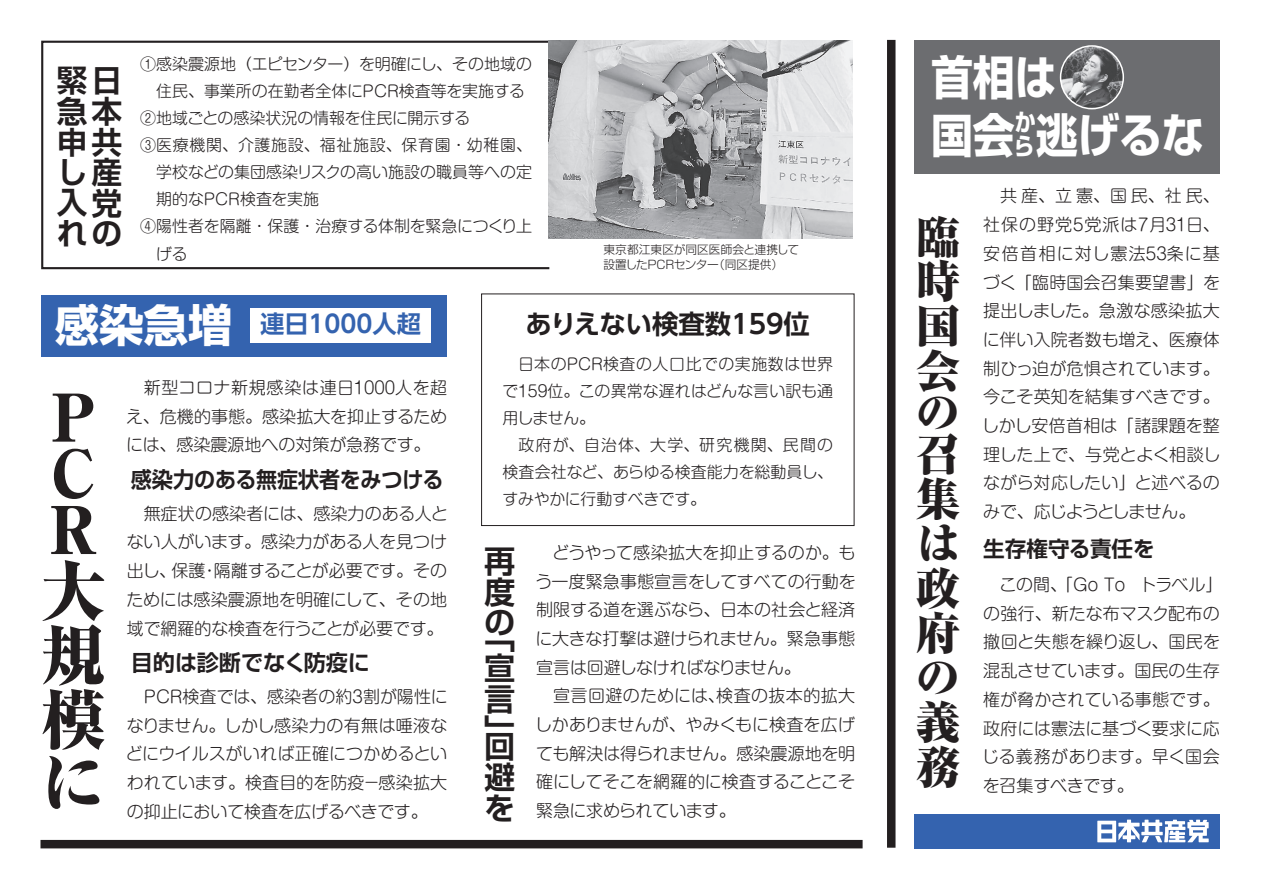
<style>
.page{position:relative;width:1263px;height:893px;background:#fff}
.page>*{position:absolute;margin:0;border:0;box-sizing:border-box;transform-origin:0 0}
.t1{font:800 expanded 64.65px/60.9px "Ryumin Pr 5";color:#231f20}
.t2{font:700 46.5px/58.5px "Shin Go Pr 5";color:#fff;scale:.9 1}
.t3{font:800 expanded 44.7px/44.7px "Ryumin Pr 5";color:#231f20;text-align:justify}
.t4{font:700 44.4px "Shin Go Pr 5";color:#fff}
.t5{font:700 31.05px/31px "Shin Go Pr 5 De";color:#231f20;text-align:justify}
.t6{font:700 30.75px/30.6px "Shin Go Pr 5 De";color:#231f20;text-align:justify}
.t7{font:700 26.4px "UD Shin Go Pro De";color:#231f20}
.t8{font:700 24.3px "UD Shin Go Pro De";color:#3463af}
.t9{font:700 23.25px "Shin Go Pr 5";color:#fff;scale:.9 1}
.t10{font:700 22.2px "Shin Go Pr 5 De";color:#231f20;scale:.95 1}
.t11{font:700 22.2px "Shin Go Pr 5 De";color:#231f20}
.t12{font:700 21.6px "Shin Go Pr 5 De";color:#231f20}
.t13{font:300 16.95px/28.7px "Shin M Go Pro";color:#231f20;text-align:justify}
.t14{font:300 15.9px/27.2px "Shin M Go Pro";color:#231f20}
.t15{font:300 15.9px "Shin M Go Pro";letter-spacing:.045em;color:#231f20}
.t16{font:300 11.7px/14.9px "Shin Go Pr 5";letter-spacing:-.01em;color:#231f20}
.s1{font-size:23.25px}
</style>
<div class="page">
<div style="left:42px;top:295px;width:405px;height:61px;background:#3463af"></div>
<div style="left:41px;top:41px;width:509px;height:228px;border:2px solid #231f20"></div>
<div style="left:481px;top:294px;width:373px;height:232px;border:1px solid #231f20"></div>
<div style="left:914px;top:40px;width:305px;height:134px;background:#6c6d70"></div>
<div style="left:914px;top:813px;width:306px;height:35px;background:#3463af"></div>
<div style="left:251px;top:308px;width:180px;height:35px;background:#fff"></div>
<svg style="left:1097px;top:820px;width:112px;height:22px"></svg>
<div style="left:887px;top:40px;width:8px;height:808px;background:#231f20"></div>
<img style="left:1060px;top:46px;width:63px;height:63px;border-radius:31px">
<div style="left:1060px;top:45px;width:64px;height:64px;border:2px solid #fff;border-radius:50%"></div>
<div style="left:40px;top:840px;width:822px;height:8px;background:#231f20"></div>
<img style="left:548px;top:40px;width:304px;height:198px">
<h2 class="t2" style="left:931px;top:44px;width:305px">首相は<br>国会<span class="s1">ら</span>逃げるな</h2>
<p class="t14" style="left:140px;top:48px;width:393px">①感染震源地（エピセンター）を明確にし、その地域の</p>
<p class="t14" style="left:156px;top:75px;width:370px">住民、事業所の在勤者全体にPCR検査等を実施する</p>
<p class="t14" style="left:140px;top:103px;width:332px">②地域ごとの感染状況の情報を住民に開示する</p>
<p class="t15" style="left:140px;top:132px;width:393px">③医療機関、介護施設、福祉施設、保育園・幼稚園、</p>
<p class="t14" style="left:156px;top:157px;width:377px">学校などの集団感染リスクの高い施設の職員等への定</p>
<p class="t14" style="left:156px;top:184px;width:165px">期的なPCR検査を実施</p>
<p class="t14" style="left:140px;top:211px;width:393px">④陽性者を隔離・保護・治療する体制を緊急につくり上</p>
<p class="t14" style="left:156px;top:238px;width:33px">げる</p>
<h3 class="t6" style="left:57px;top:62px;width:67px">緊日急本申共し産入党れの</h3>
<h3 class="t9" style="left:1015px;top:104px;width:25px">か</h3>
<p class="t13" style="left:982px;top:180px;width:240px">　共産、立憲、国民、社民、社保の野党５党派は７月31日、安倍首相に対し憲法53条に基づく「臨時国会召集要望書」を提出しました。急激な感染拡大に伴い入院者数も増え、医療体制ひっ迫が危惧されています。今こそ英知を結集すべきです。しかし安倍首相は「諸課題を整理した上で、与党とよく相談しながら対応したい」と述べるのみで、応じようとしません。</p>
<h3 class="t3" style="left:916px;top:212px;width:45px;line-height:43.5px">臨時国会の召</h3>
<p class="t16" style="left:603px;top:241px;width:197px">東京都江東区が同区医師会と連携して設置したＰＣＲセンター（同区提供）</p>
<h3 class="t4" style="left:55px;top:290px;width:179px">感染急増</h3>
<h3 class="t7" style="left:526px;top:303px;width:286px">ありえない検査数159位</h3>
<h3 class="t8" style="left:260px;top:304px;width:162px">連日1000人超</h3>
<p class="t14" style="left:502px;top:348px;width:332px">　日本のPCR検査の人口比での実施数は世界で159位。この異常な遅れはどんな言い訳も通用しません。<br>　政府が、自治体、大学、研究機関、民間の検査会社など、あらゆる検査能力を総動員し、すみやかに行動すべきです。</p>
<p class="t13" style="left:126px;top:371px;width:322px">　新型コロナ新規感染は連日1000人を超え、危機的事態。感染拡大を抑止するためには、感染震源地への対策が急務です。</p>
<h1 class="t1" style="left:41px;top:383px;width:65px">Ｐ<br>Ｃ<br>Ｒ大規模に</h1>
<h3 class="t10" style="left:131px;top:461px;width:331px">感染力のある無症状者をみつける</h3>
<h3 class="t3" style="left:916px;top:474px;width:45px">集は政府の義務</h3>
<p class="t13" style="left:126px;top:497px;width:323px">　無症状の感染者には、感染力のある人とない人がいます。感染力がある人を見つけ出し、保護・隔離することが必要です。そのためには感染震源地を明確にして、その地域で網羅的な検査を行うことが必要です。</p>
<p class="t12" style="left:983px;top:531px;width:173px">生存権守る責任を</p>
<p class="t13" style="left:535px;top:536px;width:322px;text-align:left">　どうやって感染拡大を抑止するのか。もう一度緊急事態宣言をしてすべての行動を制限する道を選ぶなら、日本の社会と経済に大きな打撃は避けられません。緊急事態宣言は回避しなければなりません。<br>　宣言回避のためには、検査の抜本的拡大しかありませんが、やみくもに検査を広げても解決は得られません。感染震源地を明確にしてそこを網羅的に検査することこそ緊急に求められています。</p>
<h3 class="t5" style="left:484px;top:543px;width:32px;line-height:30.6px">再度の</h3>
<h3 class="t5" style="left:484px;top:619px;width:32px">「宣言」</h3>
<h3 class="t5" style="left:484px;top:728px;width:32px">回避を</h3>
<p class="t13" style="left:982px;top:568px;width:242px;text-align:left">　この間、「Go To　トラベル」の強行、新たな布マスク配布の撤回と失態を繰り返し、国民を混乱させています。国民の生存権が脅かされている事態です。政府には憲法に基づく要求に応じる義務があります。早く国会を召集すべきです。</p>
<h3 class="t11" style="left:131px;top:645px;width:241px">目的は診断でなく防疫に</h3>
<p class="t13" style="left:126px;top:680px;width:323px">　PCR検査では、感染者の約３割が陽性になりません。しかし感染力の有無は唾液などにウイルスがいれば正確につかめるといわれています。検査目的を防疫－感染拡大の抑止において検査を広げるべきです。</p>
</div>
